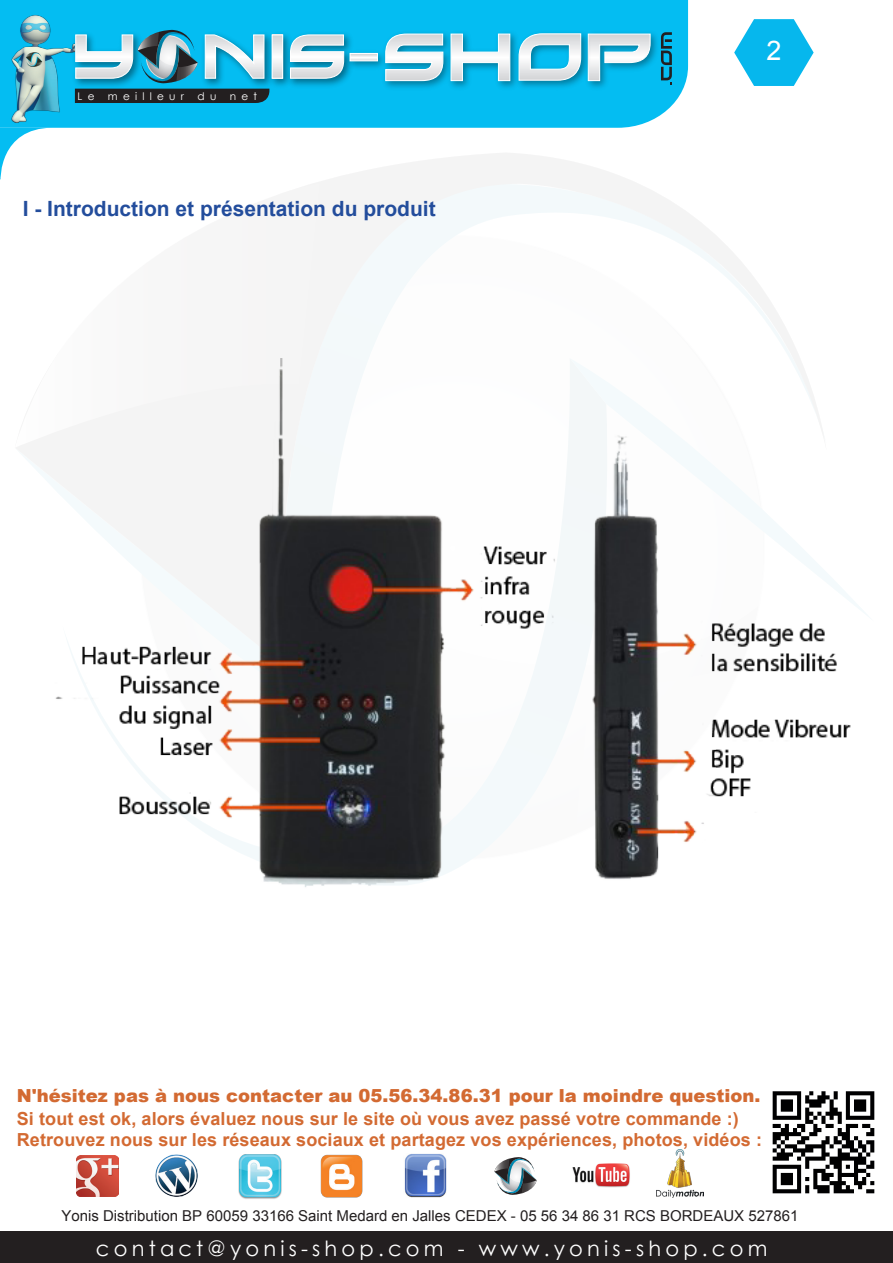
<style>
.page{position:relative;width:893px;height:1263px;background:#fff}
.page>*{position:absolute;margin:0;border:0;box-sizing:border-box;transform-origin:0 0}
.t1{font:27px "Arial";color:#fff}
.t2{font:21px "Century Gothic";letter-spacing:.2em;color:#fff}
.t3{font:700 21px "Arial";color:#234d9c}
.t4{font:700 18px/21.6px "Arial";letter-spacing:.005em;color:#d36a32}
.t5{font:900 18px "Arial";color:#d36a32}
.t6{font:15px "Arial";color:#231f20}
.t7{font:10.5px "Century Gothic";letter-spacing:.5em;color:#fff}
</style>
<div class="page">
<img style="left:772px;top:1091px;width:103px;height:103px">
<svg style="left:17px;top:153px;width:782px;height:315px"></svg>
<div style="left:15px;top:184px;width:304px;height:264px;background:#f9f9f9"></div>
<div style="left:0;top:0;width:688px;height:128px;background:#04bdf2"></div>
<svg style="left:0;top:128px;width:52px;height:51px"></svg>
<img style="left:3px;top:9px;width:77px;height:122px">
<div style="left:75px;top:89px;width:196px;height:14px;background:#231f20"></div>
<img style="left:69px;top:28px;width:77px;height:63px">
<img style="left:199px;top:28px;width:67px;height:63px">
<svg style="left:204px;top:34px;width:61px;height:45px"></svg>
<img style="left:266px;top:28px;width:18px;height:63px">
<svg style="left:274px;top:36px;width:7px;height:41px"></svg>
<div style="left:272px;top:34px;width:11px;height:45px;border:1px solid #fff"></div>
<svg style="left:75px;top:30px;width:123px;height:53px;background:#65b2c9"></svg>
<svg style="left:176px;top:63px;width:22px;height:18px"></svg>
<img style="left:284px;top:28px;width:60px;height:63px">
<svg style="left:289px;top:34px;width:55px;height:45px"></svg>
<img style="left:344px;top:28px;width:319px;height:65px">
<svg style="left:352px;top:55px;width:24px;height:4px"></svg>
<div style="left:350px;top:53px;width:28px;height:8px;border:1px solid #fff"></div>
<svg style="left:385px;top:33px;width:59px;height:49px"></svg>
<svg style="left:450px;top:33px;width:61px;height:49px"></svg>
<svg style="left:661px;top:32px;width:11px;height:53px"></svg>
<img style="left:513px;top:27px;width:81px;height:66px">
<svg style="left:518px;top:33px;width:133px;height:49px"></svg>
<div style="left:0;top:1232px;width:893px;height:31px;background:#231f20"></div>
<svg style="left:494px;top:1157px;width:43px;height:38px"></svg>
<svg style="left:522px;top:1180px;width:15px;height:13px"></svg>
<img style="left:320px;top:1154px;width:43px;height:44px">
<img style="left:657px;top:1149px;width:47px;height:48px">
<img style="left:404px;top:1154px;width:43px;height:44px">
<img style="left:77px;top:1155px;width:41px;height:41px">
<img style="left:238px;top:1154px;width:44px;height:45px">
<img style="left:155px;top:1154px;width:43px;height:43px">
<img style="left:572px;top:1163px;width:58px;height:25px">
<svg style="left:734px;top:19px;width:80px;height:67px"></svg>
<img style="left:35px;top:358px;width:823px;height:529px">
<p class="t7" style="left:78px;top:89px;width:18px">L e</p>
<p class="t7" style="left:108px;top:89px;width:78px">meilleur</p>
<p class="t7" style="left:198px;top:89px;width:20px">d u</p>
<p class="t7" style="left:230px;top:89px;width:29px">net</p>
<p class="t3" style="left:23px;top:195px;width:415px">I - Introduction et présentation du produit</p>
<p class="t1" style="left:766px;top:32px;width:17px">2</p>
<p class="t5" style="left:17px;top:1082px;width:745px">N'hésitez pas à nous contacter au 05.56.34.86.31 pour la moindre question.</p>
<p class="t4" style="left:17px;top:1108px;width:747px">Si tout est ok, alors évaluez nous sur le site où vous avez passé votre commande :)<br>Retrouvez nous sur les réseaux sociaux et partagez vos expériences, photos, vidéos :</p>
<p class="t6" style="left:61px;top:1205px;width:739px">Yonis Distribution BP 60059 33166 Saint Medard en Jalles CEDEX - 05 56 34 86 31 RCS BORDEAUX 527861</p>
<p class="t2" style="left:96px;top:1233px;width:673px">contact@yonis-shop.com - www.yonis-shop.com</p>
</div>
